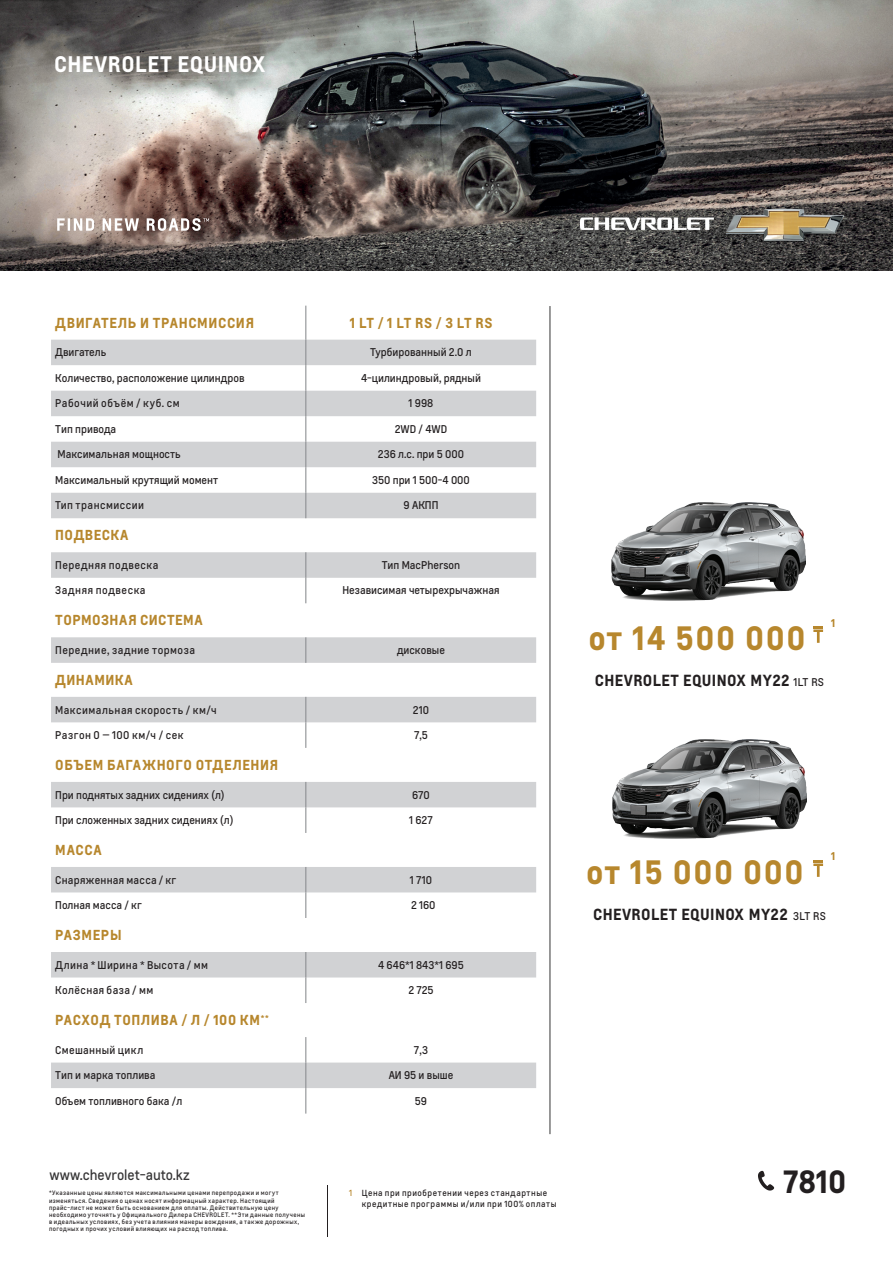
<style>
.page{position:relative;width:893px;height:1263px;background:#fff}
.page>*{position:absolute;margin:0;border:0;box-sizing:border-box;transform-origin:0 0}
.t1{font:700 31.5px "Louis";letter-spacing:.05em;color:#b7872d}
.t2{font:700 30px "Louis";color:#231f20}
.t3{font:700 21px "Louis";letter-spacing:.025em;color:#fff}
.t4{font:700 15px "Louis";letter-spacing:.025em;color:#231f20}
.t5{font:700 13.5px "Louis";letter-spacing:.045em;color:#b7872d}
.t6{font:13.5px "Louis";color:#363536}
.t7{font:10.5px "Louis";color:#231f20}
.t8{font:10.5px "Louis";letter-spacing:.045em;color:#231f20}
.t9{font:10.5px "Louis";letter-spacing:.03em;color:#231f20}
.t10{font:10.5px "Louis";letter-spacing:.025em;color:#231f20}
.t11{font:10.5px "Louis";letter-spacing:.05em;color:#231f20}
.t12{font:10.5px "Louis";letter-spacing:.035em;color:#231f20}
.t13{font:10.5px "Louis";letter-spacing:.055em;color:#231f20}
.t14{font:700 10.5px "Louis";color:#b7872d}
.t15{font:8.25px/10.5px "Louis";letter-spacing:.065em;color:#231f20}
.t16{font:6px/7.2px "Louis";letter-spacing:.065em;color:#231f20}
.s1{font-weight:400;font-size:10.5px}
.s2{color:#b7872d}
</style>
<div class="page">
<img style="left:0;top:0;width:893px;height:270px">
<img style="left:581px;top:206px;width:262px;height:37px">
<svg style="left:57px;top:218px;width:152px;height:13px"></svg>
<img style="left:612px;top:740px;width:195px;height:98px">
<svg style="left:813px;top:860px;width:10px;height:17px"></svg>
<img style="left:611px;top:502px;width:195px;height:99px">
<svg style="left:813px;top:626px;width:10px;height:17px"></svg>
<svg style="left:758px;top:1171px;width:16px;height:19px"></svg>
<hr style="left:327px;top:1185px;width:1px;height:51px;background:#231f20">
<svg style="left:51px;top:340px;width:485px;height:748px"></svg>
<svg style="left:51px;top:867px;width:485px;height:110px"></svg>
<hr style="left:305px;top:306px;width:1px;height:34px;background:#8a8c8f">
<svg style="left:305px;top:340px;width:1px;height:178px"></svg>
<svg style="left:51px;top:552px;width:485px;height:51px"></svg>
<div style="left:51px;top:637px;width:485px;height:26px;background:#d1d2d4"></div>
<svg style="left:51px;top:697px;width:485px;height:51px"></svg>
<svg style="left:305px;top:782px;width:1px;height:51px"></svg>
<svg style="left:305px;top:867px;width:1px;height:51px"></svg>
<svg style="left:305px;top:952px;width:1px;height:51px"></svg>
<svg style="left:305px;top:1037px;width:1px;height:76px"></svg>
<hr style="left:550px;top:306px;width:1px;height:828px;background:#363536">
<h3 class="t3" style="left:54px;top:50px;width:213px">CHEVROLET EQUINOX</h3>
<p class="t5" style="left:55px;top:314px;width:200px">ДВИГАТЕЛЬ И ТРАНСМИССИЯ</p>
<p class="t5" style="left:350px;top:314px;width:144px">1 LT / 1 LT RS / 3 LT RS</p>
<p class="t7" style="left:55px;top:346px;width:53px">Двигатель</p>
<p class="t7" style="left:370px;top:346px;width:103px">Турбированный 2.0 л</p>
<p class="t7" style="left:55px;top:371px;width:191px">Количество, расположение цилиндров</p>
<p class="t7" style="left:361px;top:371px;width:121px">4-цилиндровый, рядный</p>
<p class="t8" style="left:55px;top:397px;width:126px">Рабочий объём / куб. см</p>
<p class="t7" style="left:409px;top:397px;width:26px">1 998</p>
<p class="t7" style="left:55px;top:422px;width:62px">Тип привода</p>
<p class="t7" style="left:395px;top:422px;width:54px">2WD / 4WD</p>
<p class="t7" style="left:58px;top:448px;width:125px">Максимальная мощность</p>
<p class="t7" style="left:378px;top:448px;width:88px">236 л.с. при 5 000</p>
<p class="t7" style="left:55px;top:473px;width:164px">Максимальный крутящий момент</p>
<p class="t7" style="left:372px;top:473px;width:99px">350 при 1 500-4 000</p>
<p class="t8" style="left:55px;top:499px;width:90px">Тип трансмиссии</p>
<p class="t7" style="left:404px;top:499px;width:36px">9 АКПП</p>
<p class="t5" style="left:55px;top:526px;width:75px">ПОДВЕСКА</p>
<p class="t11" style="left:55px;top:558px;width:105px">Передняя подвеска</p>
<p class="t7" style="left:382px;top:558px;width:80px">Тип MacPherson</p>
<p class="t13" style="left:55px;top:584px;width:92px">Задняя подвеска</p>
<p class="t7" style="left:342px;top:584px;width:159px">Независимая четырехрычажная</p>
<p class="t5" style="left:55px;top:611px;width:149px">ТОРМОЗНАЯ СИСТЕМА</p>
<p class="t8" style="left:55px;top:643px;width:141px">Передние, задние тормоза</p>
<p class="t7" style="left:397px;top:643px;width:49px">дисковые</p>
<p class="t5" style="left:55px;top:671px;width:79px">ДИНАМИКА</p>
<p class="t8" style="left:55px;top:703px;width:163px">Максимальная скорость / км/ч</p>
<p class="t7" style="left:413px;top:703px;width:18px">210</p>
<p class="t8" style="left:55px;top:728px;width:130px">Разгон 0 — 100 км/ч / сек</p>
<p class="t7" style="left:414px;top:728px;width:15px">7,5</p>
<p class="t5" style="left:55px;top:756px;width:225px">ОБЪЕМ БАГАЖНОГО ОТДЕЛЕНИЯ</p>
<p class="t7" style="left:55px;top:788px;width:171px">При поднятых задних сидениях (л)</p>
<p class="t7" style="left:412px;top:788px;width:19px">670</p>
<p class="t7" style="left:55px;top:813px;width:180px">При сложенных задних сидениях (л)</p>
<p class="t7" style="left:409px;top:813px;width:25px">1 627</p>
<p class="t5" style="left:55px;top:841px;width:48px">МАССА</p>
<p class="t10" style="left:55px;top:873px;width:123px">Снаряженная масса / кг</p>
<p class="t7" style="left:410px;top:873px;width:24px">1 710</p>
<p class="t7" style="left:55px;top:898px;width:88px">Полная масса / кг</p>
<p class="t7" style="left:411px;top:898px;width:26px">2 160</p>
<p class="t5" style="left:55px;top:926px;width:68px">РАЗМЕРЫ</p>
<p class="t9" style="left:55px;top:958px;width:154px">Длина * Ширина * Высота / мм</p>
<p class="t7" style="left:378px;top:958px;width:87px">4 646*1 843*1 695</p>
<p class="t12" style="left:55px;top:983px;width:99px">Колёсная база / мм</p>
<p class="t7" style="left:408px;top:983px;width:27px">2 725</p>
<p class="t5" style="left:55px;top:1011px;width:215px">РАСХОД ТОПЛИВА / Л / 100 КМ<sup>**</sup></p>
<p class="t9" style="left:55px;top:1043px;width:90px">Смешанный цикл</p>
<p class="t7" style="left:414px;top:1043px;width:16px">7,3</p>
<p class="t7" style="left:55px;top:1068px;width:102px">Тип и марка топлива</p>
<p class="t7" style="left:389px;top:1068px;width:66px">АИ 95 и выше</p>
<p class="t7" style="left:55px;top:1094px;width:129px">Объем топливного бака /л</p>
<p class="t7" style="left:415px;top:1094px;width:14px">59</p>
<h1 class="t1" style="left:588px;top:617px;width:219px">от 14 500 000</h1>
<p class="t14" style="left:831px;top:616px;width:6px">1</p>
<h3 class="t4" style="left:595px;top:670px;width:231px">CHEVROLET EQUINOX MY22 <span class="s1">1LT RS</span></h3>
<h1 class="t1" style="left:586px;top:851px;width:219px">от 15 000 000</h1>
<p class="t14" style="left:831px;top:849px;width:6px">1</p>
<h3 class="t4" style="left:593px;top:904px;width:234px">CHEVROLET EQUINOX MY22 <span class="s1">3LT RS</span></h3>
<p class="t6" style="left:49px;top:1166px;width:142px">www.chevrolet-auto.kz</p>
<h2 class="t2" style="left:783px;top:1161px;width:65px">7810</h2>
<p class="t15" style="left:362px;top:1188px;width:196px;text-indent:-13px"><span class="s2">1</span> Цена при приобретении через стандартные кредитные программы и/или при 100% оплаты</p>
<p class="t16" style="left:49px;top:1189px;width:258px">*Указанные цены являются максимальными ценами перепродажи и могут изменяться. Сведения о ценах носят информацный характер. Настоящий прайс-лист не может быть основанием для оплаты. Действительную цену необходимо уточнять у Официального Дилера CHEVROLET. **Эти данные получены в идеальных условиях, без учета влияния манеры вождения, а также дорожных, погодных и прочих условий влияющих на расход топлива.</p>
</div>
